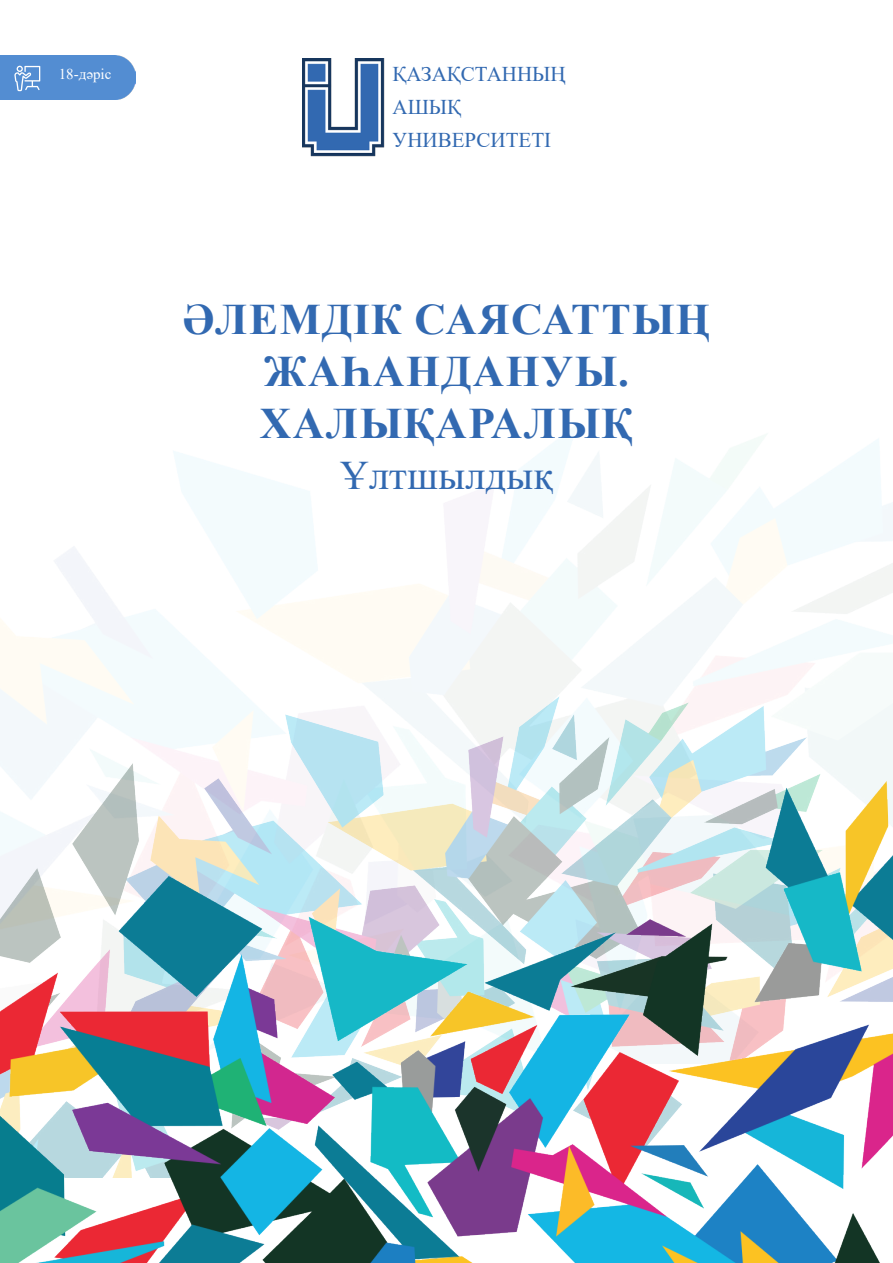
<style>
.page{position:relative;width:893px;height:1263px;background:#fff}
.page>*{position:absolute;margin:0;border:0;box-sizing:border-box;transform-origin:0 0}
.t1{font:700 43.5px/52.2px "Times New Roman";letter-spacing:.035em;color:#3269b1;text-align:center}
.t2{font:40.5px "Times New Roman";color:#3269b1}
.t3{font:21px "Times New Roman";color:#3269b1}
.t4{font:15px "Times New Roman";color:#fff}
</style>
<div class="page">
<img style="left:0;top:425px;width:893px;height:638px">
<img style="left:302px;top:58px;width:82px;height:99px">
<img style="left:0;top:696px;width:892px;height:33px">
<img style="left:0;top:729px;width:892px;height:534px">
<div style="left:0;top:55px;width:136px;height:45px;background:#538dd2"></div>
<svg style="left:14px;top:66px;width:26px;height:25px"></svg>
<p class="t4" style="left:59px;top:63px;width:54px">18-дәріс</p>
<p class="t3" style="left:393px;top:59px;width:175px">ҚАЗАҚСТАННЫҢ</p>
<p class="t3" style="left:393px;top:92px;width:70px">АШЫҚ</p>
<p class="t3" style="left:393px;top:125px;width:160px">УНИВЕРСИТЕТІ</p>
<p class="t1" style="left:182px;top:292px;width:529px">ӘЛЕМДІК САЯСАТТЫҢ<br>ЖАҺАНДАНУЫ.<br>ХАЛЫҚАРАЛЫҚ</p>
<p class="t2" style="left:340px;top:447px;width:215px">Ұлтшылдық</p>
</div>
